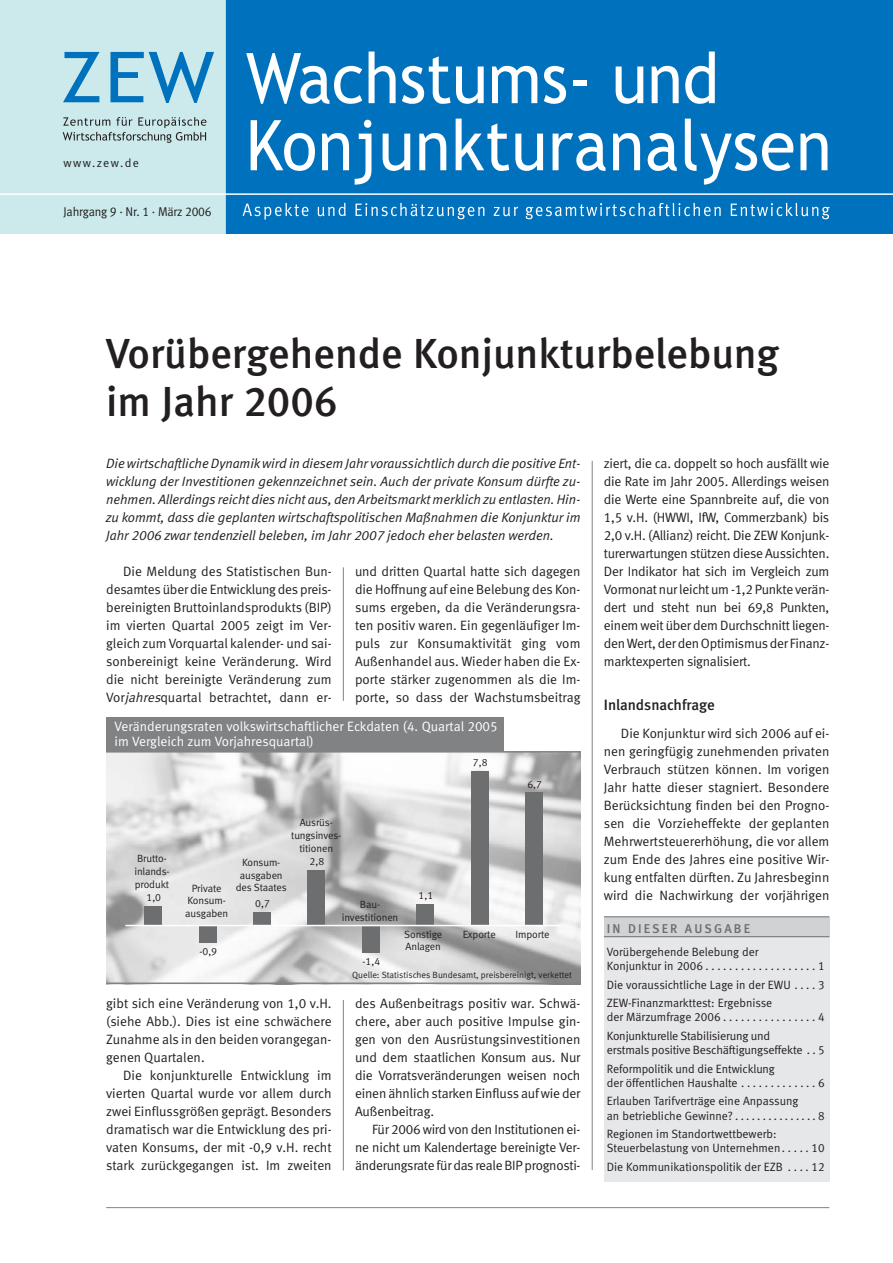
<style>
.page{position:relative;width:893px;height:1263px;background:#fff}
.page>*{position:absolute;margin:0;border:0;box-sizing:border-box;transform-origin:0 0}
.t1{font:42px/48px "Meta Medium LF";color:#231f20}
.t2{font:15px "Meta Medium LF";color:#231f20}
.t3{font:13.5px/18px "Meta Normal LF";letter-spacing:-.01em;color:#231f20;text-align:justify}
.t4{font:italic 13.5px/18px "Meta Normal LF";color:#231f20;text-align:justify}
.t5{font:13.5px/15.8px "Meta Normal LF";color:#fff}
.t6{font:12.75px "Meta Normal LF";letter-spacing:-.015em;color:#231f20;scale:.95 1}
.t7{font:12.75px "Meta Medium LF";letter-spacing:.17em;color:#6c6e70}
.t8{font:12px/18.5px "Meta Normal LF";color:#231f20}
.t9{font:10.5px/12.6px "Meta Normal LF";letter-spacing:-.01em;color:#231f20;text-align:center}
.t10{font:9px "Meta Normal LF";color:#231f20}
.s1{font-style:italic}
</style>
<div class="page">
<hr style="left:343px;top:567px;width:1px;height:134px;background:#808284">
<hr style="left:343px;top:1000px;width:1px;height:171px;background:#808284">
<hr style="left:592px;top:461px;width:1px;height:709px;background:#808284">
<hr style="left:106px;top:1207px;width:723px;height:1px;background:#808284">
<div style="left:604px;top:938px;width:225px;height:244px;background:#e6e7e8"></div>
<div style="left:604px;top:917px;width:225px;height:20px;background:#d1d2d4"></div>
<hr style="left:604px;top:916px;width:225px;height:1px;background:#6c6e70">
<hr style="left:604px;top:936px;width:225px;height:1px;background:#6c6e70">
<div style="left:225px;top:0;width:667px;height:234px;background:#0071bc"></div>
<div style="left:0;top:0;width:225px;height:234px;background:#cceaeb"></div>
<hr style="left:0;top:193px;width:892px;height:2px;background:#fff">
<svg style="left:246px;top:53px;width:116px;height:51px"></svg>
<svg style="left:368px;top:52px;width:27px;height:51px"></svg>
<svg style="left:402px;top:56px;width:48px;height:48px"></svg>
<svg style="left:456px;top:67px;width:27px;height:37px"></svg>
<svg style="left:492px;top:66px;width:45px;height:37px"></svg>
<svg style="left:544px;top:66px;width:22px;height:38px"></svg>
<div style="left:573px;top:80px;width:13px;height:6px;background:#fff"></div>
<svg style="left:615px;top:67px;width:28px;height:37px"></svg>
<svg style="left:651px;top:66px;width:27px;height:37px"></svg>
<svg style="left:685px;top:52px;width:29px;height:52px"></svg>
<svg style="left:250px;top:120px;width:65px;height:51px"></svg>
<svg style="left:322px;top:120px;width:49px;height:65px"></svg>
<svg style="left:382px;top:134px;width:28px;height:37px"></svg>
<svg style="left:419px;top:133px;width:27px;height:37px"></svg>
<svg style="left:455px;top:119px;width:54px;height:52px"></svg>
<svg style="left:515px;top:134px;width:28px;height:37px"></svg>
<svg style="left:552px;top:133px;width:53px;height:38px"></svg>
<svg style="left:613px;top:133px;width:27px;height:37px"></svg>
<svg style="left:647px;top:133px;width:29px;height:38px"></svg>
<svg style="left:684px;top:119px;width:109px;height:66px"></svg>
<svg style="left:800px;top:133px;width:27px;height:37px"></svg>
<svg style="left:63px;top:52px;width:36px;height:50px"></svg>
<svg style="left:110px;top:52px;width:104px;height:51px"></svg>
<svg style="left:63px;top:117px;width:143px;height:26px"></svg>
<svg style="left:242px;top:203px;width:66px;height:17px"></svg>
<svg style="left:318px;top:203px;width:28px;height:13px"></svg>
<svg style="left:355px;top:203px;width:129px;height:16px"></svg>
<svg style="left:493px;top:207px;width:25px;height:9px"></svg>
<svg style="left:525px;top:203px;width:195px;height:16px"></svg>
<svg style="left:730px;top:203px;width:99px;height:16px"></svg>
<img style="left:106px;top:753px;width:474px;height:230px">
<div style="left:145px;top:906px;width:17px;height:20px;background:#6c6e70"></div>
<div style="left:199px;top:926px;width:17px;height:17px;background:#6c6e70"></div>
<div style="left:253px;top:912px;width:18px;height:14px;background:#6c6e70"></div>
<div style="left:308px;top:870px;width:17px;height:56px;background:#6c6e70"></div>
<div style="left:362px;top:926px;width:17px;height:27px;background:#6c6e70"></div>
<div style="left:416px;top:904px;width:18px;height:22px;background:#6c6e70"></div>
<div style="left:471px;top:771px;width:17px;height:155px;background:#6c6e70"></div>
<div style="left:525px;top:792px;width:17px;height:134px;background:#6c6e70"></div>
<hr style="left:125px;top:925px;width:437px;height:1px;background:#fff">
<div style="left:106px;top:717px;width:397px;height:34px;background:#808284"></div>
<hr style="left:106px;top:751px;width:474px;height:2px;background:#808284">
<hr style="left:106px;top:983px;width:474px;height:1px;background:#808284">
<p class="t8" style="left:64px;top:155px;width:77px">www.zew.de</p>
<p class="t6" style="left:64px;top:207px;width:157px">Jahrgang 9 · Nr. 1 · März 2006</p>
<h1 class="t1" style="left:106px;top:333px;width:674px">Vorübergehende Konjunkturbelebung im Jahr 2006</h1>
<p class="t4" style="left:106px;top:456px;width:476px">Die wirtschaftliche Dynamik wird in diesem Jahr voraussichtlich durch die positive Ent&shy;wicklung der Investitionen gekennzeichnet sein. Auch der private Konsum dürfte zu&shy;nehmen. Allerdings reicht dies nicht aus, den Arbeitsmarkt merklich zu entlasten. Hin&shy;zu kommt, dass die geplanten wirtschaftspolitischen Maßnahmen die Konjunktur im Jahr 2006 zwar tendenziell beleben, im Jahr 2007 jedoch eher belasten werden.</p>
<p class="t3" style="left:604px;top:455px;width:227px">ziert, die ca. doppelt so hoch ausfällt wie die Rate im Jahr 2005. Allerdings weisen die Werte eine Spannbreite auf, die von 1,5 v.H. (HWWI, IfW, Commerzbank) bis 2,0 v.H. (Allianz) reicht. Die ZEW Konjunk&shy;turerwartungen stützen diese Aussichten.<br>Der Indikator hat sich im Vergleich zum Vormonat nur leicht um -1,2 Punkte verän&shy;dert und steht nun bei 69,8 Punkten, einem weit über dem Durchschnitt liegen&shy;den Wert, der den Optimismus der Finanz&shy;marktexperten signalisiert.</p>
<p class="t2" style="left:604px;top:699px;width:112px">Inlandsnachfrage</p>
<p class="t3" style="left:604px;top:725px;width:227px;text-indent:17px">Die Konjunktur wird sich 2006 auf ei&shy;nen geringfügig zunehmenden privaten Verbrauch stützen können. Im vorigen Jahr hatte dieser stagniert. Besondere Berücksichtung finden bei den Progno&shy;sen die Vorzieheffekte der geplanten Mehrwertsteuererhöhung, die vor allem zum Ende des Jahres eine positive Wir&shy;kung entfalten dürften. Zu Jahresbeginn wird die Nachwirkung der vorjährigen</p>
<p class="t3" style="left:355px;top:563px;width:227px">und dritten Quartal hatte sich dagegen die Hoffnung auf eine Belebung des Kon&shy;sums ergeben, da die Veränderungsra&shy;ten positiv waren. Ein gegenläufiger Im&shy;puls zur Konsumaktivität ging vom Außenhandel aus. Wieder haben die Ex&shy;porte stärker zugenommen als die Im&shy;porte, so dass der Wachstumsbeitrag</p>
<p class="t3" style="left:106px;top:563px;width:227px;text-indent:17px">Die Meldung des Statistischen Bun&shy;desamtes über die Entwicklung des preis&shy;bereinigten Bruttoinlandsprodukts (BIP) im vierten Quartal 2005 zeigt im Ver&shy;gleich zum Vorquartal kalender- und sai&shy;sonbereinigt keine Veränderung. Wird die nicht bereinigte Veränderung zum Vor<span class="s1">jahres</span>quartal betrachtet, dann er-</p>
<p class="t5" style="left:115px;top:719px;width:384px">Veränderungsraten volkswirtschaftlicher Eckdaten (4. Quartal 2005 im Vergleich zum Vorjahresquartal)</p>
<p class="t9" style="left:473px;top:757px;width:16px">7,8</p>
<p class="t9" style="left:527px;top:779px;width:16px">6,7</p>
<p class="t9" style="left:291px;top:817px;width:51px">Ausrüs&shy;tungsinves&shy;titionen</p>
<p class="t9" style="left:134px;top:853px;width:37px;text-align:left">Brutto&shy;inlands&shy;produkt</p>
<p class="t9" style="left:309px;top:856px;width:16px">2,8</p>
<p class="t9" style="left:236px;top:857px;width:52px">Konsum&shy;ausgaben des Staates</p>
<p class="t9" style="left:185px;top:883px;width:44px">Private<br>Konsum&shy;ausgaben</p>
<p class="t9" style="left:418px;top:890px;width:16px">1,1</p>
<p class="t9" style="left:146px;top:892px;width:16px">1,0</p>
<p class="t9" style="left:255px;top:898px;width:16px">0,7</p>
<p class="t9" style="left:342px;top:899px;width:58px">Bau&shy;investitionen</p>
<p class="t9" style="left:199px;top:946px;width:19px">-0,9</p>
<p class="t3" style="left:106px;top:995px;width:227px">gibt sich eine Veränderung von 1,0 v.H. (siehe Abb.). Dies ist eine schwächere Zunahme als in den beiden vorangegan&shy;genen Quartalen.</p>
<p class="t3" style="left:106px;top:1067px;width:227px;text-indent:17px">Die konjunkturelle Entwicklung im vierten Quartal wurde vor allem durch zwei Einflussgrößen geprägt. Besonders dramatisch war die Entwicklung des pri&shy;vaten Konsums, der mit -0,9 v.H. recht stark zurückgegangen ist. Im zweiten</p>
<p class="t9" style="left:362px;top:956px;width:19px">-1,4</p>
<p class="t9" style="left:404px;top:929px;width:39px;text-align:left">Sonstige<br>Anlagen</p>
<p class="t9" style="left:463px;top:929px;width:34px">Exporte</p>
<p class="t9" style="left:515px;top:929px;width:35px">Importe</p>
<p class="t10" style="left:352px;top:971px;width:221px">Quelle: Statistisches Bundesamt, preisbereinigt, verkettet</p>
<p class="t3" style="left:355px;top:995px;width:227px">des Außenbeitrags positiv war. Schwä&shy;chere, aber auch positive Impulse gin&shy;gen von den Ausrüstungsinvestitionen und dem staatlichen Konsum aus. Nur die Vorratsveränderungen weisen noch einen ähnlich starken Einfluss auf wie der Außenbeitrag.</p>
<p class="t3" style="left:355px;top:1121px;width:227px;text-indent:17px">Für 2006 wird von den Institutionen ei&shy;ne nicht um Kalendertage bereinigte Ver&shy;änderungsrate für das reale BIP prognosti-</p>
<p class="t7" style="left:607px;top:924px;width:145px">IN DIESER AUSGABE</p>
<p class="t8" style="left:607px;top:946px;width:219px;line-height:14.2px">Vorübergehende Belebung der<br>Konjunktur in 2006 . . . . . . . . . . . . . . . . . . . 1</p>
<p class="t8" style="left:607px;top:976px;width:219px">Die voraussichtliche Lage in der EWU . . . . 3<br>ZEW-Finanzmarkttest: Ergebnisse</p>
<p class="t8" style="left:607px;top:1009px;width:219px">der Märzumfrage 2006 . . . . . . . . . . . . . . . . 4<br>Konjunkturelle Stabilisierung und</p>
<p class="t8" style="left:607px;top:1042px;width:219px">erstmals positive Beschäftigungseffekte . . 5<br>Reformpolitik und die Entwicklung</p>
<p class="t8" style="left:607px;top:1074px;width:219px">der öffentlichen Haushalte . . . . . . . . . . . . . 6<br>Erlauben Tarifverträge eine Anpassung</p>
<p class="t8" style="left:607px;top:1107px;width:219px">an betriebliche Gewinne? . . . . . . . . . . . . . . . 8<br>Regionen im Standortwettbewerb:</p>
<p class="t8" style="left:607px;top:1140px;width:219px">Steuerbelastung von Unternehmen . . . . . 10<br>Die Kommunikationspolitik der EZB . . . . 12</p>
</div>
